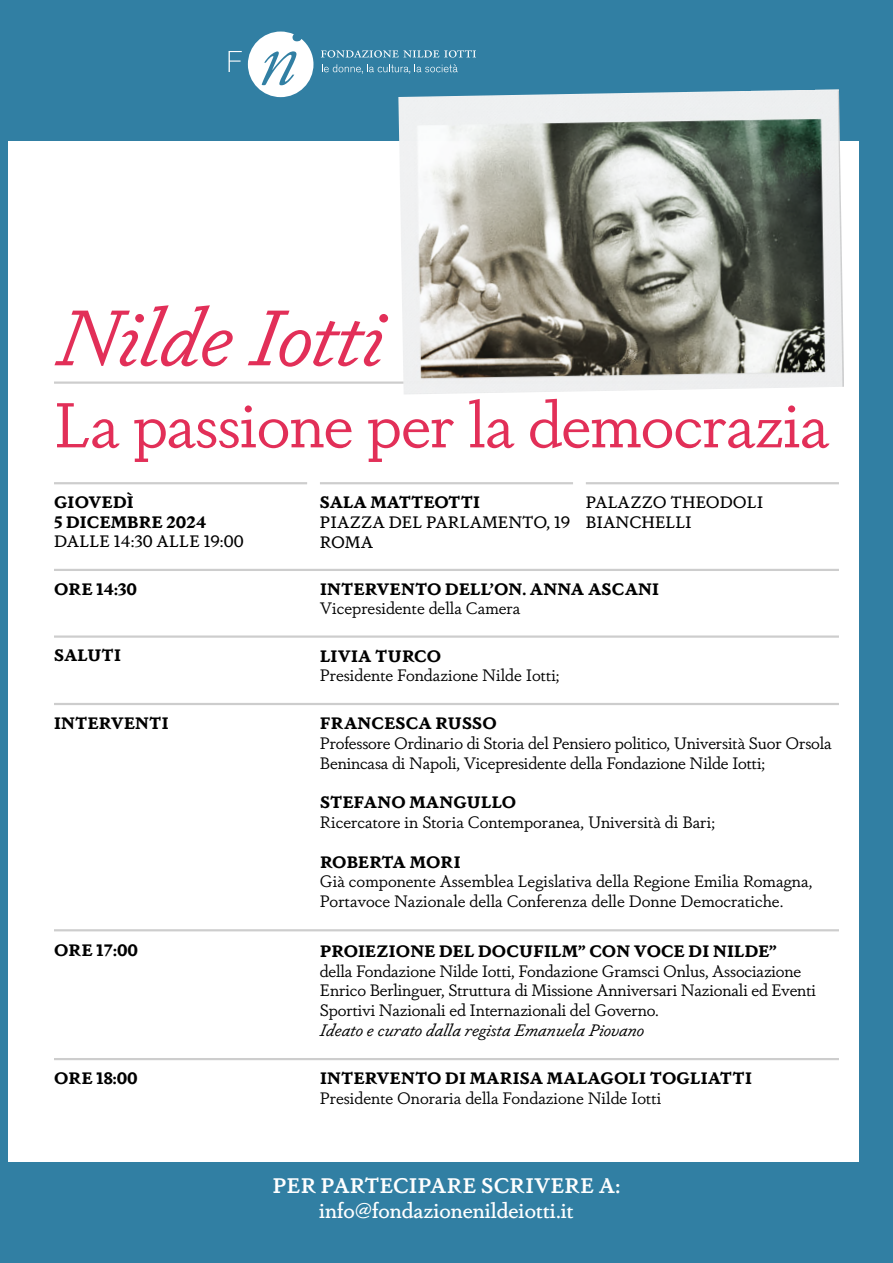
<style>
.page{position:relative;width:893px;height:1263px;background:#317fa3}
.page>*{position:absolute;margin:0;border:0;box-sizing:border-box;transform-origin:0 0}
.t1{font:italic 78px "Dapifer";letter-spacing:-.01em;color:#e22f58}
.t2{font:63px "Dapifer";letter-spacing:-.01em;color:#e22f58}
.t3{font:500 21px "Dapifer";color:#fff}
.t4{font:600 21px "Dapifer";letter-spacing:.01em;color:#fff}
.t5{font:16.5px/19.8px "Dapifer";letter-spacing:-.01em;color:#000}
.t6{font:700 16.5px/19.8px "Dapifer";letter-spacing:.01em;color:#000}
.t7{font:500 16.5px/19.8px "Dapifer";color:#000}
.t8{font:italic 16.5px "Dapifer";color:#000}
</style>
<div class="page">
<div style="left:9px;top:141px;width:850px;height:1020px;background:#fff"></div>
<svg style="left:229px;top:51px;width:13px;height:21px"></svg>
<svg style="left:322px;top:64px;width:136px;height:10px"></svg>
<svg style="left:248px;top:32px;width:65px;height:65px"></svg>
<svg style="left:321px;top:50px;width:155px;height:8px"></svg>
<hr style="left:54px;top:703px;width:785px;height:2px;background:#000">
<hr style="left:54px;top:929px;width:785px;height:2px;background:#000">
<hr style="left:54px;top:1058px;width:785px;height:2px;background:#000">
<hr style="left:54px;top:635px;width:785px;height:3px;background:#000">
<hr style="left:54px;top:482px;width:253px;height:2px;background:#000">
<hr style="left:320px;top:482px;width:253px;height:2px;background:#000">
<hr style="left:586px;top:482px;width:253px;height:2px;background:#000">
<hr style="left:54px;top:569px;width:785px;height:2px;background:#000">
<hr style="left:54px;top:381px;width:785px;height:3px;background:#000">
<img style="left:398px;top:89px;width:446px;height:305px">
<h1 class="t1" style="left:57px;top:283px;width:329px">Nilde Iotti</h1>
<h2 class="t2" style="left:54px;top:383px;width:777px">La passione per la democrazia</h2>
<p class="t6" style="left:54px;top:491px;width:154px">GIOVEDÌ<br>5 DICEMBRE 2024</p>
<p class="t7" style="left:54px;top:531px;width:191px">DALLE 14:30 ALLE 19:00</p>
<p class="t6" style="left:320px;top:491px;width:162px">SALA MATTEOTTI</p>
<p class="t7" style="left:320px;top:512px;width:252px">PIAZZA DEL PARLAMENTO, 19<br>ROMA</p>
<p class="t7" style="left:586px;top:492px;width:179px">PALAZZO THEODOLI<br>BIANCHELLI</p>
<p class="t6" style="left:54px;top:578px;width:85px">ORE 14:30</p>
<p class="t6" style="left:320px;top:578px;width:341px">INTERVENTO DELL’ON. ANNA ASCANI</p>
<p class="t5" style="left:320px;top:598px;width:202px">Vicepresidente della Camera</p>
<p class="t6" style="left:54px;top:644px;width:69px">SALUTI</p>
<p class="t6" style="left:320px;top:645px;width:123px">LIVIA TURCO</p>
<p class="t5" style="left:320px;top:665px;width:241px">Presidente Fondazione Nilde Iotti;</p>
<p class="t6" style="left:54px;top:712px;width:116px">INTERVENTI</p>
<p class="t6" style="left:320px;top:712px;width:178px">FRANCESCA RUSSO</p>
<p class="t5" style="left:320px;top:733px;width:513px">Professore Ordinario di Storia del Pensiero politico, Università Suor Orsola<br>Benincasa di Napoli, Vicepresidente della Fondazione Nilde Iotti;</p>
<p class="t6" style="left:320px;top:791px;width:198px">STEFANO MANGULLO</p>
<p class="t5" style="left:320px;top:812px;width:397px">Ricercatore in Storia Contemporanea, Università di Bari;</p>
<p class="t6" style="left:320px;top:851px;width:142px">ROBERTA MORI</p>
<p class="t5" style="left:320px;top:871px;width:494px">Già componente Assemblea Legislativa della Regione Emilia Romagna,<br>Portavoce Nazionale della Conferenza delle Donne Democratiche.</p>
<p class="t6" style="left:54px;top:940px;width:86px">ORE 17:00</p>
<p class="t6" style="left:320px;top:940px;width:458px">PROIEZIONE DEL DOCUFILM” CON VOCE DI NILDE”</p>
<p class="t5" style="left:320px;top:960px;width:498px">della Fondazione Nilde Iotti, Fondazione Gramsci Onlus, Associazione<br>Enrico Berlinguer, Struttura di Missione Anniversari Nazionali ed Eventi<br>Sportivi Nazionali ed Internazionali del Governo.</p>
<p class="t8" style="left:320px;top:1018px;width:326px">Ideato e curato dalla regista Emanuela Piovano</p>
<p class="t6" style="left:54px;top:1067px;width:85px">ORE 18:00</p>
<p class="t6" style="left:320px;top:1067px;width:434px">INTERVENTO DI MARISA MALAGOLI TOGLIATTI</p>
<p class="t5" style="left:320px;top:1088px;width:343px">Presidente Onoraria della Fondazione Nilde Iotti</p>
<p class="t4" style="left:273px;top:1171px;width:349px">PER PARTECIPARE SCRIVERE A:</p>
<p class="t3" style="left:319px;top:1196px;width:256px">info@fondazionenildeiotti.it</p>
</div>
